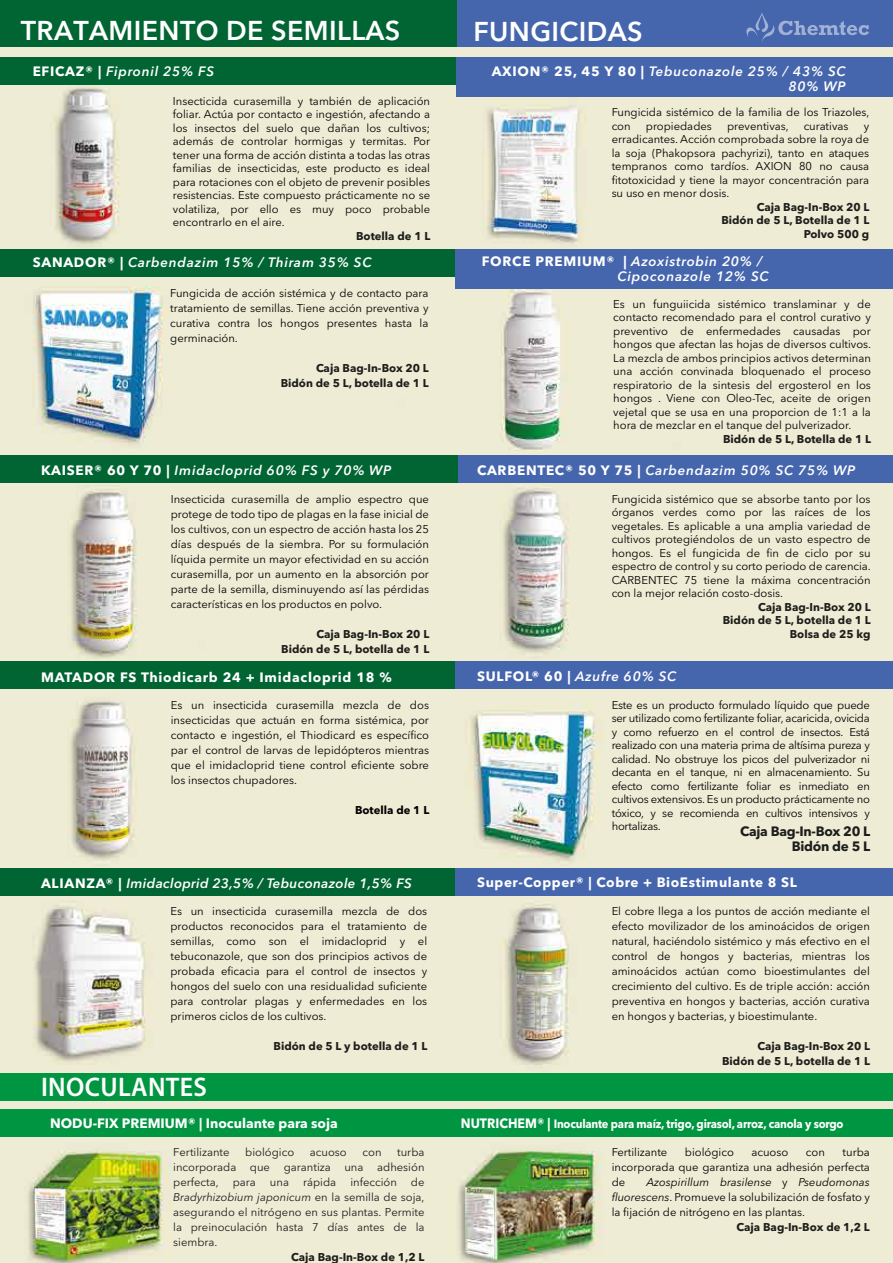
<style>
.page{position:relative;width:893px;height:1263px;background:#fff}
.page>*{position:absolute;margin:0;border:0;box-sizing:border-box;transform-origin:0 0}
.t1{font:600 27px "Avenir Next LT Pro";letter-spacing:.015em;color:#fff}
.t2{font:600 27px "Myriad Pro";letter-spacing:.015em;color:#fff;scale:.96 1}
.t3{font:italic 600 13.5px/15px "Avenir Next LT Pro";letter-spacing:.055em;color:#fff;text-align:right}
.t4{font:700 13.5px "Avenir Next LT Pro";letter-spacing:.045em;color:#fff}
.t5{font:italic 600 13.5px "Avenir Next LT Pro";letter-spacing:.02em;color:#fff}
.t6{font:700 13.5px "Avenir Next LT Pro";color:#fff}
.t7{font:700 13.5px/15px "Avenir Next LT Pro";letter-spacing:-.02em;color:#1d1d1b;text-align:right}
.t8{font:700 12px "Avenir Next LT Pro";letter-spacing:-.02em;color:#fff;scale:.92 1}
.t9{font:11.25px/13.5px "Avenir Next LT Pro";color:#010000;text-align:justify}
.t10{font:700 11.25px/13.5px "Avenir Next LT Pro";color:#1d1d1b;text-align:right}
.t11{font:11.25px/15px "Avenir Next LT Pro";color:#1d1d1b;text-align:justify}
.t12{font:700 11.25px "Avenir Next LT Pro";color:#010000}
.s1{font-weight:700;font-style:normal}
.s2{font-size:13.5px}
.s3{font-style:italic}
</style>
<div class="page">
<img style="left:0;top:47px;width:893px;height:1216px">
<div style="left:0;top:57px;width:460px;height:27px;background:#006533"></div>
<div style="left:0;top:249px;width:460px;height:27px;background:#006533"></div>
<div style="left:0;top:455px;width:460px;height:27px;background:#006533"></div>
<div style="left:0;top:662px;width:460px;height:27px;background:#006533"></div>
<div style="left:0;top:869px;width:460px;height:27px;background:#006533"></div>
<div style="left:442px;top:0;width:451px;height:47px;background:#4565ad"></div>
<div style="left:456px;top:57px;width:437px;height:39px;background:#4565ad"></div>
<div style="left:456px;top:249px;width:437px;height:39px;background:#4565ad"></div>
<div style="left:459px;top:456px;width:434px;height:27px;background:#4565ad"></div>
<div style="left:456px;top:662px;width:437px;height:27px;background:#4565ad"></div>
<div style="left:456px;top:868px;width:437px;height:27px;background:#4565ad"></div>
<svg style="left:746px;top:13px;width:123px;height:29px"></svg>
<div style="left:0;top:0;width:456px;height:47px;background:#006533"></div>
<div style="left:0;top:1073px;width:893px;height:27px;background:#009641"></div>
<div style="left:0;top:1109px;width:893px;height:27px;background:#009641"></div>
<h1 class="t1" style="left:21px;top:14px;width:381px">TRATAMIENTO DE SEMILLAS</h1>
<h1 class="t1" style="left:473px;top:15px;width:171px">FUNGICIDAS</h1>
<p class="t3" style="left:33px;top:64px;width:183px"><span class="s1">EFICAZ® |</span> Fipronil 25% FS</p>
<p class="t3" style="left:492px;top:64px;width:355px"><span class="s1">AXION® 25, 45 Y 80 |</span> Tebuconazole 25% / 43% SC<br>80% WP</p>
<p class="t9" style="left:173px;top:94px;width:259px">Insecticida curasemilla y también de aplicación foliar. Actúa por contacto e ingestión, afectando a los insectos del suelo que dañan los cultivos; además de controlar hormigas y termitas. Por tener una forma de acción distinta a todas las otras familias de insecticidas, este producto es ideal para rotaciones con el objeto de prevenir posibles resistencias. Este compuesto prácticamente no se volatiliza, por ello es muy poco probable encontrarlo en el aire.</p>
<p class="t10" style="left:356px;top:229px;width:76px">Botella de 1 L</p>
<p class="t9" style="left:612px;top:106px;width:259px">Fungicida sistémico de la familia de los Triazoles, con</p>
<p class="t9" style="left:646px;top:119px;width:68px">propiedades</p>
<p class="t9" style="left:727px;top:119px;width:63px">preventivas,</p>
<p class="t9" style="left:804px;top:119px;width:46px">curativas</p>
<p class="t9" style="left:612px;top:119px;width:259px;text-indent:252px">y erradicantes. Acción comprobada sobre la roya de la soja (Phakopsora pachyrizi), tanto en ataques tempranos como tardíos. AXION 80 no causa fitotoxicidad y tiene la mayor concentración para su uso en menor dosis.</p>
<p class="t10" style="left:721px;top:200px;width:150px">Caja Bag-In-Box 20 L<br>Bidón de 5 L, Botella de 1 L<br>Polvo 500 g</p>
<p class="t3" style="left:33px;top:255px;width:340px"><span class="s1">SANADOR® |</span> Carbendazim 15% / Thiram 35% SC</p>
<p class="t3" style="left:618px;top:253px;width:153px;text-align:left;text-indent:-136px"><span class="s1">FORCE PREMIUM® |</span> Azoxistrobin 20% /<br>Cipoconazole 12% SC</p>
<p class="t9" style="left:170px;top:285px;width:260px;line-height:15px">Fungicida de acción sistémica y de contacto para tratamiento de semillas. Tiene acción preventiva y curativa contra los hongos presentes hasta la germinación.</p>
<p class="t10" style="left:281px;top:360px;width:150px;line-height:15px">Caja Bag-In-Box 20 L<br>Bidón de 5 L, botella de 1 L</p>
<p class="t9" style="left:613px;top:297px;width:259px">Es un funguiicida sistémico translaminar y de contacto recomendado para el control curativo y preventivo de enfermedades causadas por hongos que afectan las hojas de diversos cultivos.<br>La mezcla de ambos principios activos determinan una acción convinada bloquenado el proceso respiratorio de la sintesis del ergosterol en los hongos . Viene con Oleo-Tec, aceite de origen vejetal que se usa en una proporcion de 1:1 a la hora de mezclar en el tanque del pulverizador.</p>
<p class="t10" style="left:723px;top:432px;width:150px">Bidón de 5 L, Botella de 1 L</p>
<p class="t3" style="left:41px;top:463px;width:352px"><span class="s1">KAISER® 60 Y 70 |</span> Imidacloprid 60% FS y 70% WP</p>
<p class="t3" style="left:477px;top:463px;width:380px"><span class="s1">CARBENTEC® 50 Y 75 |</span> Carbendazim 50% SC 75% WP</p>
<p class="t9" style="left:171px;top:491px;width:260px;line-height:15px">Insecticida curasemilla de amplio espectro que protege de todo tipo de plagas en la fase inicial de los cultivos, con un espectro de acción hasta los 25 días después de la siembra. Por su formulación líquida permite un mayor efectividad en su acción curasemilla, por un aumento en la absorción por parte de la semilla, disminuyendo así las pérdidas características en los productos en polvo.</p>
<p class="t10" style="left:281px;top:626px;width:150px;line-height:15px">Caja Bag-In-Box 20 L<br>Bidón de 5 L, botella de 1 L</p>
<p class="t9" style="left:612px;top:492px;width:261px">Fungicida sistémico que se absorbe tanto por los órganos verdes como por las raíces de los vegetales. Es aplicable a una amplia variedad de cultivos protegiéndolos de un vasto espectro de hongos. Es el fungicida de fin de ciclo por su espectro de control y su corto periodo de carencia.<br>CARBENTEC 75 tiene la máxima concentración con la mejor relación costo-dosis.</p>
<p class="t10" style="left:723px;top:600px;width:150px">Caja Bag-In-Box 20 L<br>Bidón de 5 L, botella de 1 L<br>Bolsa de 25 kg</p>
<p class="t4" style="left:41px;top:669px;width:352px">MATADOR FS Thiodicarb 24 + Imidacloprid 18 %</p>
<p class="t3" style="left:477px;top:668px;width:201px"><span class="s1">SULFOL® 60 |</span> Azufre 60% SC</p>
<p class="t9" style="left:171px;top:698px;width:260px;line-height:15px">Es un insecticida curasemilla mezcla de dos insecticidas que actuán en forma sistémica, por contacto e ingestión, el Thiodicard es específico par el control de larvas de lepidópteros mientras que el imidacloprid tiene control eficiente sobre los insectos chupadores.</p>
<p class="t12" style="left:355px;top:804px;width:76px">Botella de 1 L</p>
<p class="t9" style="left:612px;top:698px;width:260px">Este es un producto formulado líquido que puede ser utilizado como fertilizante foliar, acaricida, ovicida y como refuerzo en el control de insectos. Está realizado con una materia prima de altísima pureza y calidad. No obstruye los picos del pulverizador ni decanta en el tanque, ni en almacenamiento. Su efecto como fertilizante foliar es inmediato en cultivos extensivos. Es un producto prácticamente no tóxico, y se recomienda en cultivos intensivos y hortalizas.</p>
<p class="t7" style="left:740px;top:823px;width:132px">Caja Bag-In-Box 20 L<br>Bidón de 5 L</p>
<p class="t5" style="left:41px;top:875px;width:372px"><span class="s1">ALIANZA® |</span> Imidacloprid 23,5% / Tebuconazole 1,5% FS</p>
<p class="t4" style="left:477px;top:874px;width:321px">Super-Copper® | Cobre + BioEstimulante 8 SL</p>
<p class="t9" style="left:170px;top:903px;width:258px;line-height:15px">Es un insecticida curasemilla mezcla de dos productos reconocidos para el tratamiento de semillas, como son el imidacloprid y el tebuconazole, que son dos principios activos de probada eficacia para el control de insectos y hongos del suelo con una residualidad suficiente para controlar plagas y enfermedades en los primeros ciclos de los cultivos.</p>
<p class="t10" style="left:274px;top:1039px;width:155px">Bidón de 5 L y botella de 1 L</p>
<p class="t9" style="left:612px;top:903px;width:260px;line-height:15px">El cobre llega a los puntos de acción mediante el efecto movilizador de los aminoácidos de origen natural, haciéndolo sistémico y más efectivo en el control de hongos y bacterias, mientras los aminoácidos actúan como bioestimulantes del crecimiento del cultivo. Es de triple acción: acción preventiva en hongos y bacterias, acción curativa en hongos y bacterias, y bioestimulante.</p>
<p class="t10" style="left:722px;top:1038px;width:150px;line-height:15px">Caja Bag-In-Box 20 L<br>Bidón de 5 L, botella de 1 L</p>
<h1 class="t2" style="left:41px;top:1070px;width:174px">INOCULANTES</h1>
<p class="t6" style="left:50px;top:1115px;width:289px">NODU-FIX PREMIUM® | Inoculante para soja</p>
<p class="t8" style="left:461px;top:1116px;width:417px"><span class="s2">NUTRICHEM® |</span> Inoculante para maíz, trigo, girasol, arroz, canola y sorgo</p>
<p class="t11" style="left:173px;top:1144px;width:253px;text-indent:224px">turba incorporada que garantiza una adhesión perfecta, para una rápida infección de <span class="s3">Bradyrhizobium japonicum</span> en la semilla de soja, asegurando el nitrógeno en sus plantas. Permite la preinoculación hasta 7 días antes de la siembra.</p>
<p class="t10" style="left:291px;top:1250px;width:135px">Caja Bag-In-Box de 1,2 L</p>
<p class="t11" style="left:173px;top:1144px;width:58px">Fertilizante</p>
<p class="t11" style="left:245px;top:1144px;width:50px">biológico</p>
<p class="t11" style="left:310px;top:1144px;width:38px">acuoso</p>
<p class="t11" style="left:362px;top:1144px;width:21px">con</p>
<p class="t9" style="left:612px;top:1144px;width:260px;line-height:15px;text-indent:231px">turba incorporada que garantiza una adhesión perfecta de</p>
<p class="t9" style="left:612px;top:1145px;width:57px">Fertilizante</p>
<p class="t9" style="left:685px;top:1145px;width:50px">biológico</p>
<p class="t9" style="left:751px;top:1145px;width:38px">acuoso</p>
<p class="t9" style="left:806px;top:1145px;width:21px">con</p>
<p class="t9" style="left:612px;top:1174px;width:260px;line-height:15px;text-indent:35px"><span class="s3">Azospirillum brasilense</span> y <span class="s3">Pseudomonas fluorescens</span>. Promueve la solubilización de fosfato y la fijación de nitrógeno en las plantas.</p>
<p class="t10" style="left:736px;top:1220px;width:135px">Caja Bag-In-Box de 1,2 L</p>
</div>
